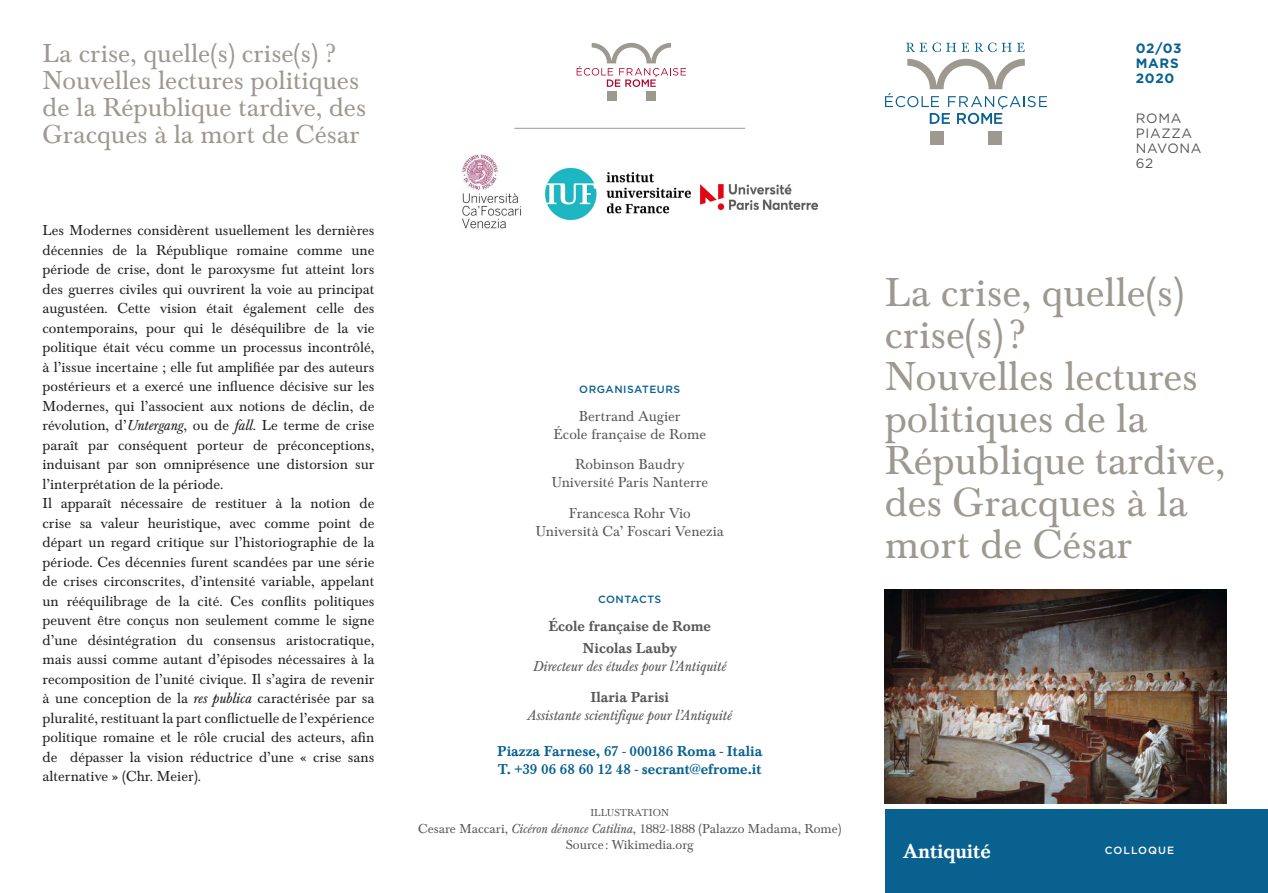
<style>
.page{position:relative;width:1268px;height:893px;background:#fff}
.page>*{position:absolute;margin:0;border:0;box-sizing:border-box;transform-origin:0 0}
.t1{font:42px/42px "Baskerville Std";color:#9d9890}
.t2{font:27px/27px "Baskerville Std";color:#9d9890}
.t3{font:500 21px "Baskerville Std";color:#fff}
.t4{font:15px/19.5px "Baskerville Std";color:#231f20;text-align:justify}
.t5{font:15px "Baskerville Std";color:#57585a}
.t6{font:italic 15px "Baskerville Std";color:#57585a}
.t7{font:500 15px "Baskerville Std";color:#096190}
.t8{font:500 15px "Baskerville Std";color:#57585a}
.t9{font:13.5px "Baskerville Std";color:#57585a}
.t10{font:13.5px "Gotham";letter-spacing:.05em;color:#57585a}
.t11{font:700 13.5px "Gotham";letter-spacing:.05em;color:#096190}
.t12{font:500 10.5px "Gotham";letter-spacing:.05em;color:#096190}
.contacts{font:10.5px "Baskerville Std";color:#57585a}
.t13{font:500 10.5px "Gotham";letter-spacing:.1em;color:#fff}
.s1{font-style:italic}
</style>
<div class="page">
<div style="left:606px;top:92px;width:10px;height:9px;background:#9d9890"></div>
<div style="left:646px;top:92px;width:9px;height:9px;background:#9d9890"></div>
<svg style="left:576px;top:43px;width:110px;height:44px"></svg>
<hr style="left:514px;top:128px;width:231px;height:1px;background:#9d9890">
<div style="left:885px;top:809px;width:382px;height:84px;background:#096190"></div>
<svg style="left:906px;top:43px;width:34px;height:9px"></svg>
<svg style="left:946px;top:43px;width:22px;height:9px"></svg>
<svg style="left:974px;top:43px;width:50px;height:9px"></svg>
<div style="left:929px;top:131px;width:14px;height:14px;background:#9d9890"></div>
<div style="left:988px;top:131px;width:14px;height:14px;background:#9d9890"></div>
<svg style="left:885px;top:59px;width:161px;height:65px"></svg>
<img style="left:545px;top:169px;width:145px;height:50px">
<img style="left:700px;top:184px;width:117px;height:26px">
<img style="left:462px;top:154px;width:59px;height:75px">
<img style="left:884px;top:590px;width:342px;height:213px">
<p class="t2" style="left:43px;top:40px;width:295px">La crise, quelle(s) crise(s) ?</p>
<p class="t2" style="left:43px;top:67px;width:325px">Nouvelles lectures politiques de la République tardive, des<br>Gracques à la mort de César</p>
<p class="t4" style="left:43px;top:221px;width:333px">Les Modernes considèrent usuellement les dernières décennies de la République romaine comme une période de crise, dont le paroxysme fut atteint lors des guerres civiles qui ouvrirent la voie au principat augustéen. Cette vision était également celle des contemporains, pour qui le déséquilibre de la vie politique était vécu comme un processus incontrôlé, à l’issue incertaine ; elle fut amplifiée par des auteurs postérieurs et a exercé une influence décisive sur les Modernes, qui l’associent aux notions de déclin, de révolution, d’<span class="s1">Untergang</span>, ou de <span class="s1">fall</span>. Le terme de crise paraît par conséquent porteur de préconceptions, induisant par son omniprésence une distorsion sur l’interprétation de la période.</p>
<p class="t4" style="left:43px;top:494px;width:333px">Il apparaît nécessaire de restituer à la notion de crise sa valeur heuristique, avec comme point de départ un regard critique sur l’historiographie de la période. Ces décennies furent scandées par une série de crises circonscrites, d’intensité variable, appelant un rééquilibrage de la cité. Ces conflits politiques peuvent être conçus non seulement comme le signe d’une désintégration du consensus aristocratique, mais aussi comme autant d’épisodes nécessaires à la recomposition de l’unité civique. Il s’agira de revenir à une conception de la <span class="s1">res publica</span> caractérisée par sa pluralité, restituant la part conflictuelle de l’expérience politique romaine et le rôle crucial des acteurs, afin de dépasser la vision réductrice d’une « crise sans alternative » (Chr. Meier).</p>
<p class="t12" style="left:579px;top:382px;width:102px">ORGANISATEURS</p>
<p class="t5" style="left:578px;top:407px;width:103px">Bertrand Augier</p>
<p class="t5" style="left:553px;top:425px;width:154px">École française de Rome</p>
<p class="t5" style="left:575px;top:456px;width:111px">Robinson Baudry</p>
<p class="t5" style="left:551px;top:474px;width:158px">Université Paris Nanterre</p>
<p class="t5" style="left:568px;top:505px;width:123px">Francesca Rohr Vio</p>
<p class="t5" style="left:535px;top:523px;width:190px">Università Ca’ Foscari Venezia</p>
<p class="t12" style="left:598px;top:592px;width:65px">CONTACTS</p>
<p class="t8" style="left:548px;top:617px;width:164px">École française de Rome</p>
<p class="t8" style="left:582px;top:639px;width:96px">Nicolas Lauby</p>
<p class="t6" style="left:533px;top:657px;width:195px">Directeur des études pour l’Antiquité</p>
<p class="t8" style="left:590px;top:688px;width:80px">Ilaria Parisi</p>
<p class="t6" style="left:527px;top:706px;width:206px">Assistante scientifique pour l’Antiquité</p>
<p class="t7" style="left:497px;top:742px;width:266px">Piazza Farnese, 67 - 000186 Roma - Italia</p>
<p class="t7" style="left:498px;top:760px;width:265px">T. +39 06 68 60 12 48 - secrant@efrome.it</p>
<p class="contacts" style="left:590px;top:807px;width:80px">ILLUSTRATION</p>
<p class="t9" style="left:418px;top:820px;width:425px">Cesare Maccari, <span class="s1">Cicéron dénonce Catilina</span>, 1882-1888 (Palazzo Madama, Rome)</p>
<p class="t9" style="left:565px;top:837px;width:130px">Source : Wikimedia.org</p>
<p class="t11" style="left:1135px;top:40px;width:47px">02/03</p>
<p class="t11" style="left:1135px;top:55px;width:44px">MARS</p>
<p class="t11" style="left:1135px;top:70px;width:40px">2020</p>
<p class="t10" style="left:1135px;top:110px;width:47px">ROMA</p>
<p class="t10" style="left:1135px;top:125px;width:58px">PIAZZA</p>
<p class="t10" style="left:1135px;top:140px;width:67px">NAVONA</p>
<p class="t10" style="left:1135px;top:155px;width:19px">62</p>
<p class="t1" style="left:884px;top:272px;width:301px">La crise, quelle(s) crise(s)?</p>
<p class="t1" style="left:884px;top:356px;width:342px">Nouvelles lectures politiques de la<br>République tardive, des Gracques à la mort de César</p>
<p class="t3" style="left:903px;top:839px;width:89px">Antiquité</p>
<p class="t13" style="left:1104px;top:844px;width:71px">COLLOQUE</p>
</div>
